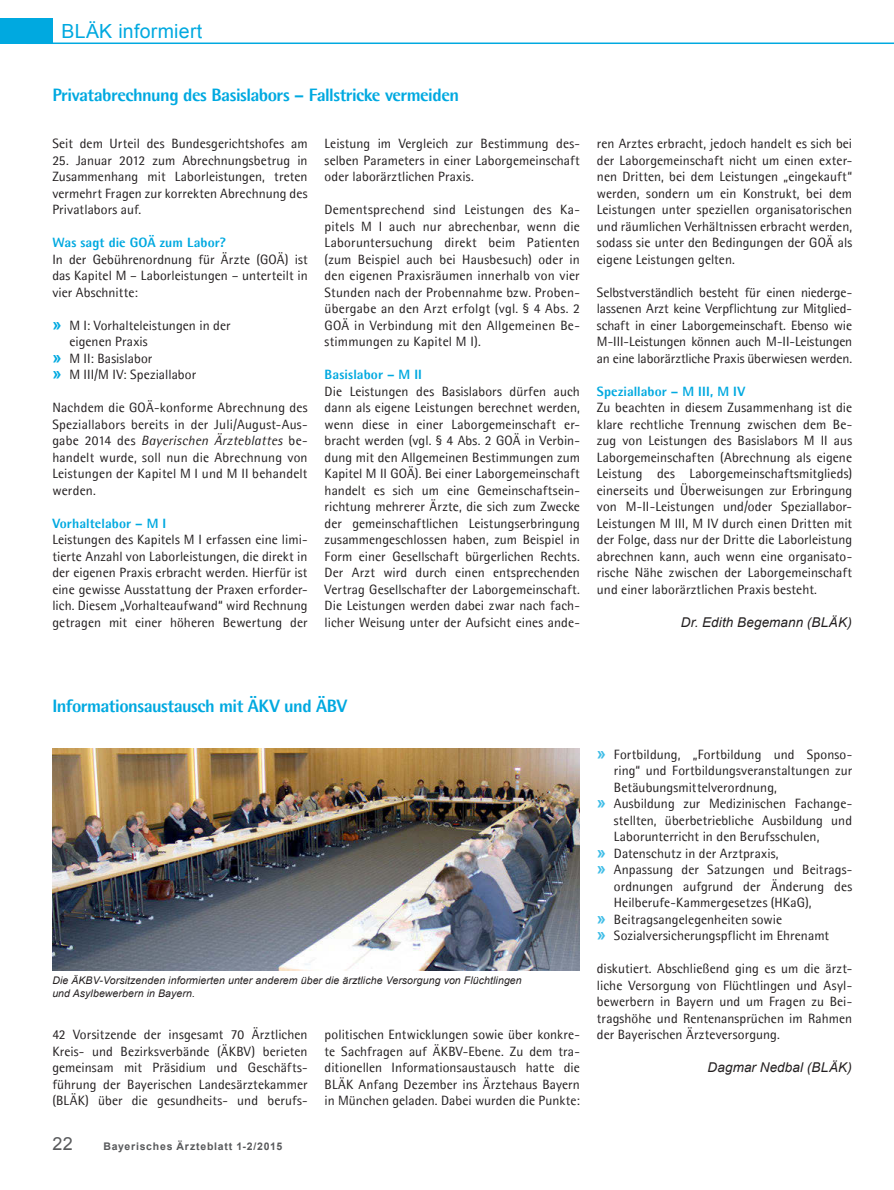
<style>
.page{position:relative;width:894px;height:1190px;background:#fff}
.page>*{position:absolute;margin:0;border:0;box-sizing:border-box;transform-origin:0 0}
.t1{font:19.5px "Arial";letter-spacing:.015em;color:#00a9e0}
.t2{font:800 18px "Agfa Rotis Semisans";letter-spacing:-.025em;color:#00a9e0}
.t3{font:18px "Arial";color:#58595b}
.t4{font:13.5px/16.5px "Agfa Rotis Semisans";letter-spacing:.005em;color:#231f20;text-align:justify}
.t5{font:800 13.5px "Agfa Rotis Semisans";letter-spacing:.01em;color:#00a9e0}
.t6{font:italic 13.5px "Arial";letter-spacing:.01em;color:#231f20}
.t7{font:italic 10.5px/13.5px "Arial";letter-spacing:.01em;color:#231f20}
.t8{font:700 10.5px "Arial";letter-spacing:.07em;color:#58595b}
.s1{font-family:"Arial";font-weight:700;font-size:16.5px;color:#00a9e0}
.s2{font-style:italic}
.s3{font-family:"Arial";font-weight:700;font-size:16.5px;color:#3ebde7}
</style>
<div class="page">
<div style="left:0;top:19px;width:53px;height:25px;background:#00a9e0"></div>
<hr style="left:26px;top:43px;width:867px;height:1px;background:#00a9e0">
<img style="left:52px;top:749px;width:528px;height:221px">
<h1 class="t1" style="left:62px;top:20px;width:142px">BLÄK informiert</h1>
<h2 class="t2" style="left:52px;top:84px;width:408px">Privatabrechnung des Basislabors – Fallstricke vermeiden</h2>
<p class="t4" style="left:52px;top:135px;width:257px">Seit dem Urteil des Bundesgerichtshofes am</p>
<p class="t4" style="left:52px;top:152px;width:257px">25. Januar 2012 zum Abrechnungsbetrug in Zusammenhang mit Laborleistungen, treten vermehrt Fragen zur korrekten Abrechnung des Privatlabors auf.</p>
<p class="t5" style="left:52px;top:234px;width:175px">Was sagt die GOÄ zum Labor?</p>
<p class="t4" style="left:52px;top:251px;width:257px">In der Gebührenordnung für Ärzte (GOÄ) ist das Kapitel M – Laborleistungen – unterteilt in vier Abschnitte:</p>
<p class="t4" style="left:52px;top:317px;width:180px"><span class="s1">»</span> M I: Vorhalteleistungen in der</p>
<p class="t4" style="left:69px;top:333px;width:80px">eigenen Praxis</p>
<p class="t4" style="left:52px;top:350px;width:102px"><span class="s1">»</span> M II: Basislabor</p>
<p class="t4" style="left:52px;top:366px;width:145px"><span class="s1">»</span> M III/M IV: Speziallabor</p>
<p class="t4" style="left:52px;top:399px;width:257px">Nachdem die GOÄ-konforme Abrechnung des Speziallabors bereits in der Juli/August-Aus&shy;gabe 2014 des <span class="s2">Bayerischen Ärzteblattes</span> be&shy;handelt wurde, soll nun die Abrechnung von Leistungen der Kapitel M I und M II behandelt werden.</p>
<p class="t5" style="left:52px;top:514px;width:115px">Vorhaltelabor – M I</p>
<p class="t4" style="left:52px;top:531px;width:257px">Leistungen des Kapitels M I erfassen eine limi&shy;tierte Anzahl von Laborleistungen, die direkt in der eigenen Praxis erbracht werden. Hierfür ist eine gewisse Ausstattung der Praxen erforder&shy;lich. Diesem „Vorhalteaufwand“ wird Rechnung getragen mit einer höheren Bewertung der</p>
<p class="t4" style="left:324px;top:135px;width:257px">Leistung im Vergleich zur Bestimmung des&shy;selben Parameters in einer Laborgemeinschaft oder laborärztlichen Praxis.</p>
<p class="t4" style="left:324px;top:201px;width:257px">Dementsprechend sind Leistungen des Ka&shy;pitels M I auch nur abrechenbar, wenn die Laboruntersuchung direkt beim Patienten (zum Beispiel auch bei Hausbesuch) oder in den eigenen Praxisräumen innerhalb von vier Stunden nach der Probennahme bzw. Proben&shy;übergabe an den Arzt erfolgt (vgl. § 4 Abs. 2<br>GOÄ in Verbindung mit den Allgemeinen Be&shy;stimmungen zu Kapitel M I).</p>
<p class="t5" style="left:324px;top:366px;width:99px">Basislabor – M II</p>
<p class="t4" style="left:324px;top:383px;width:257px">Die Leistungen des Basislabors dürfen auch dann als eigene Leistungen berechnet werden, wenn diese in einer Laborgemeinschaft er&shy;bracht werden (vgl. § 4 Abs. 2 GOÄ in Verbin&shy;dung mit den Allgemeinen Bestimmungen zum Kapitel M II GOÄ). Bei einer Laborgemeinschaft handelt es sich um eine Gemeinschaftsein&shy;richtung mehrerer Ärzte, die sich zum Zwecke der gemeinschaftlichen Leistungserbringung zusammengeschlossen haben, zum Beispiel in Form einer Gesellschaft bürgerlichen Rechts.<br>Der Arzt wird durch einen entsprechenden Vertrag Gesellschafter der Laborgemeinschaft.<br>Die Leistungen werden dabei zwar nach fach&shy;licher Weisung unter der Aufsicht eines ande-</p>
<p class="t4" style="left:597px;top:135px;width:257px">ren Arztes erbracht, jedoch handelt es sich bei der Laborgemeinschaft nicht um einen exter&shy;nen Dritten, bei dem Leistungen „eingekauft“ werden, sondern um ein Konstrukt, bei dem Leistungen unter speziellen organisatorischen und räumlichen Verhältnissen erbracht werden, sodass sie unter den Bedingungen der GOÄ als eigene Leistungen gelten.</p>
<p class="t4" style="left:597px;top:284px;width:257px">Selbstverständlich besteht für einen niederge&shy;lassenen Arzt keine Verpflichtung zur Mitglied&shy;schaft in einer Laborgemeinschaft. Ebenso wie M-III-Leistungen können auch M-II-Leistungen an eine laborärztliche Praxis überwiesen werden.</p>
<p class="t5" style="left:597px;top:382px;width:150px">Speziallabor – M III, M IV</p>
<p class="t4" style="left:597px;top:399px;width:257px">Zu beachten in diesem Zusammenhang ist die klare rechtliche Trennung zwischen dem Be&shy;zug von Leistungen des Basislabors M II aus Laborgemeinschaften (Abrechnung als eigene Leistung des Laborgemeinschaftsmitglieds) einerseits und Überweisungen zur Erbringung von M-II-Leistungen und/oder Speziallabor-Leistungen M III, M IV durch einen Dritten mit der Folge, dass nur der Dritte die Laborleistung abrechnen kann, auch wenn eine organisato&shy;rische Nähe zwischen der Laborgemeinschaft und einer laborärztlichen Praxis besteht.</p>
<p class="t6" style="left:681px;top:614px;width:173px">Dr. Edith Begemann (BLÄK)</p>
<h2 class="t2" style="left:52px;top:694px;width:296px">Informationsaustausch mit ÄKV und ÄBV</h2>
<p class="t7" style="left:52px;top:974px;width:471px">Die ÄKBV-Vorsitzenden informierten unter anderem über die ärztliche Versorgung von Flüchtlingen und Asylbewerbern in Bayern.</p>
<p class="t4" style="left:324px;top:1026px;width:257px">politischen Entwicklungen sowie über konkre&shy;te Sachfragen auf ÄKBV-Ebene. Zu dem tra&shy;ditionellen Informationsaustausch hatte die BLÄK Anfang Dezember ins Ärztehaus Bayern in München geladen. Dabei wurden die Punkte:</p>
<p class="t4" style="left:52px;top:1026px;width:257px">42 Vorsitzende der insgesamt 70 Ärztlichen Kreis- und Bezirksverbände (ÄKBV) berieten gemeinsam mit Präsidium und Geschäfts&shy;führung der Bayerischen Landesärztekammer (BLÄK) über die gesundheits- und berufs-</p>
<h2 class="t3" style="left:52px;top:1133px;width:22px">22</h2>
<p class="t8" style="left:103px;top:1140px;width:180px">Bayerisches Ärzteblatt 1-2/2015</p>
<p class="t4" style="left:597px;top:746px;width:257px"><span class="s3">»</span> Fortbildung, „Fortbildung und Sponso-</p>
<p class="t4" style="left:614px;top:762px;width:240px">ring“ und Fortbildungsveranstaltungen zur</p>
<p class="t4" style="left:614px;top:779px;width:164px">Betäubungsmittelverordnung,</p>
<p class="t4" style="left:597px;top:795px;width:257px"><span class="s3">»</span> Ausbildung zur Medizinischen Fachange-</p>
<p class="t4" style="left:614px;top:812px;width:240px">stellten, überbetriebliche Ausbildung und</p>
<p class="t4" style="left:614px;top:828px;width:207px">Laborunterricht in den Berufsschulen,</p>
<p class="t4" style="left:597px;top:845px;width:183px"><span class="s3">»</span> Datenschutz in der Arztpraxis,</p>
<p class="t4" style="left:597px;top:861px;width:257px"><span class="s3">»</span> Anpassung der Satzungen und Beitrags-</p>
<p class="t4" style="left:614px;top:878px;width:240px">ordnungen aufgrund der Änderung des</p>
<p class="t4" style="left:614px;top:894px;width:199px">Heilberufe-Kammergesetzes (HKaG),</p>
<p class="t4" style="left:597px;top:911px;width:187px"><span class="s3">»</span> Beitragsangelegenheiten sowie</p>
<p class="t4" style="left:597px;top:927px;width:234px"><span class="s3">»</span> Sozialversicherungspflicht im Ehrenamt</p>
<p class="t4" style="left:597px;top:960px;width:257px">diskutiert. Abschließend ging es um die ärzt&shy;liche Versorgung von Flüchtlingen und Asyl&shy;bewerbern in Bayern und um Fragen zu Bei&shy;tragshöhe und Rentenansprüchen im Rahmen der Bayerischen Ärzteversorgung.</p>
<p class="t6" style="left:707px;top:1060px;width:146px">Dagmar Nedbal (BLÄK)</p>
</div>
